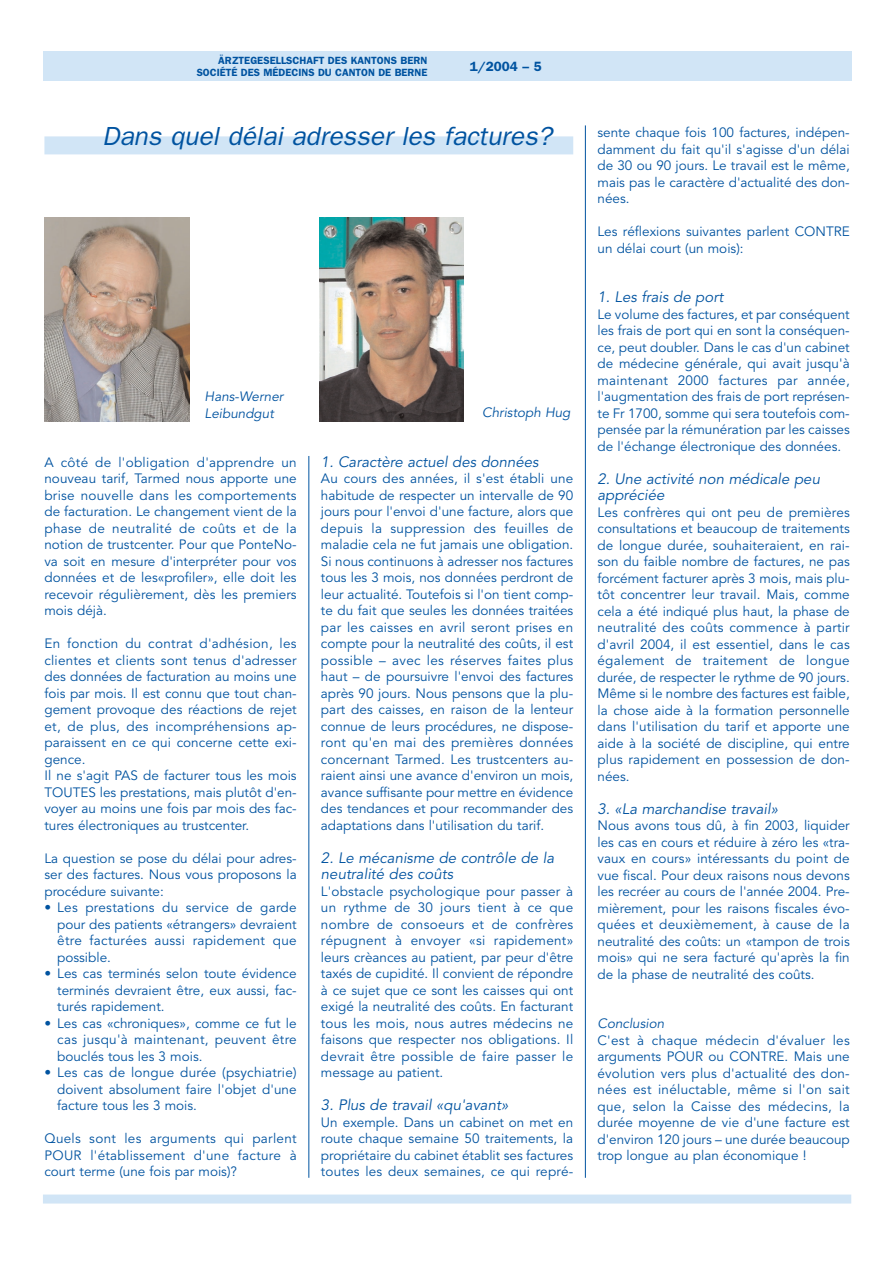
<style>
.page{position:relative;width:893px;height:1263px;background:#fff}
.page>*{position:absolute;margin:0;border:0;box-sizing:border-box;transform-origin:0 0}
.t1{font:italic 26.25px "Franklin Gothic";color:#0053a0}
.t2{font:italic 15px/16.5px "Avenir";color:#0053a0}
.t3{font:13.5px/16.5px "Avenir";color:#0053a0;text-align:justify}
.t4{font:italic 13.5px/17px "Avenir";color:#0053a0}
.t5{font:600 13.5px "Franklin Gothic";color:#0053a0}
.t6{font:600 10.5px/12px "Franklin Gothic";color:#0053a0;text-align:right}
</style>
<div class="page">
<div style="left:43px;top:1195px;width:808px;height:9px;background:#d1e5f6"></div>
<div style="left:43px;top:51px;width:808px;height:30px;background:#d1e5f6"></div>
<hr style="left:308px;top:456px;width:1px;height:722px;background:#0053a0">
<hr style="left:585px;top:125px;width:1px;height:1053px;background:#0053a0">
<div style="left:44px;top:136px;width:529px;height:18px;background:#d1e5f6"></div>
<img style="left:45px;top:217px;width:145px;height:204px">
<img style="left:319px;top:217px;width:145px;height:204px">
<p class="t6" style="left:197px;top:55px;width:232px">ÄRZTEGESELLSCHAFT DES KANTONS BERN<br>SOCIÉTÉ DES MÉDECINS DU CANTON DE BERNE</p>
<p class="t5" style="left:470px;top:62px;width:73px">1/2004 – 5</p>
<h1 class="t1" style="left:102px;top:127px;width:451px">Dans quel délai adresser les factures?</h1>
<p class="t4" style="left:204px;top:390px;width:80px">Hans-Werner<br>Leibundgut</p>
<p class="t3" style="left:44px;top:455px;width:254px">A côté de l'obligation d'apprendre un nouveau tarif, Tarmed nous apporte une brise nouvelle dans les comportements de facturation. Le changement vient de la phase de neutralité de coûts et de la notion de trustcenter. Pour que PonteNo&shy;va soit en mesure d'interpréter pour vos données et de les«profiler», elle doit les recevoir régulièrement, dès les premiers mois déjà.</p>
<p class="t3" style="left:44px;top:637px;width:254px;text-align:left">En fonction du contrat d'adhésion, les clientes et clients sont tenus d'adresser des données de facturation au moins une fois par mois. Il est connu que tout chan&shy;gement provoque des réactions de rejet et, de plus, des incompréhensions ap&shy;paraissent en ce qui concerne cette exi&shy;gence.<br>Il ne s'agit PAS de facturer tous les mois TOUTES les prestations, mais plutôt d'en&shy;voyer au moins une fois par mois des fac&shy;tures électroniques au trustcenter.</p>
<p class="t3" style="left:44px;top:851px;width:254px">La question se pose du délai pour adres&shy;ser des factures. Nous vous proposons la procédure suivante:</p>
<p class="t3" style="left:57px;top:901px;width:241px;text-indent:-13px">• Les prestations du service de garde pour des patients «étrangers» devraient être facturées aussi rapidement que possible.</p>
<p class="t3" style="left:57px;top:967px;width:241px;text-indent:-13px">• Les cas terminés selon toute évidence terminés devraient être, eux aussi, fac&shy;turés rapidement.</p>
<p class="t3" style="left:57px;top:1016px;width:241px;text-indent:-13px">• Les cas «chroniques», comme ce fut le cas jusqu'à maintenant, peuvent être bouclés tous les 3 mois.</p>
<p class="t3" style="left:57px;top:1066px;width:241px;text-indent:-13px">• Les cas de longue durée (psychiatrie) doivent absolument faire l'objet d'une facture tous les 3 mois.</p>
<p class="t3" style="left:44px;top:1132px;width:254px">Quels sont les arguments qui parlent POUR l'établissement d'une facture à court terme (une fois par mois)?</p>
<p class="t4" style="left:482px;top:405px;width:90px">Christoph Hug</p>
<p class="t2" style="left:321px;top:455px;width:219px">1. Caractère actuel des données</p>
<p class="t3" style="left:321px;top:472px;width:254px">Au cours des années, il s'est établi une habitude de respecter un intervalle de 90 jours pour l'envoi d'une facture, alors que depuis la suppression des feuilles de maladie cela ne fut jamais une obligation.<br>Si nous continuons à adresser nos factures tous les 3 mois, nos données perdront de leur actualité. Toutefois si l'on tient comp&shy;te du fait que seules les données traitées par les caisses en avril seront prises en compte pour la neutralité des coûts, il est possible – avec les réserves faites plus haut – de poursuivre l'envoi des factures après 90 jours. Nous pensons que la plu&shy;part des caisses, en raison de la lenteur connue de leurs procédures, ne dispose&shy;ront qu'en mai des premières données concernant Tarmed. Les trustcenters au&shy;raient ainsi une avance d'environ un mois, avance suffisante pour mettre en évidence des tendances et pour recommander des adaptations dans l'utilisation du tarif.</p>
<p class="t2" style="left:321px;top:851px;width:235px">2. Le mécanisme de contrôle de la neutralité des coûts</p>
<p class="t3" style="left:321px;top:884px;width:254px">L'obstacle psychologique pour passer à un rythme de 30 jours tient à ce que nombre de consoeurs et de confrères répugnent à envoyer «si rapidement» leurs crèances au patient, par peur d'être taxés de cupidité. Il convient de répondre à ce sujet que ce sont les caisses qui ont exigé la neutralité des coûts. En facturant tous les mois, nous autres médecins ne faisons que respecter nos obligations. Il devrait être possible de faire passer le message au patient.</p>
<p class="t2" style="left:321px;top:1099px;width:189px">3. Plus de travail «qu'avant»</p>
<p class="t3" style="left:321px;top:1115px;width:254px">Un exemple. Dans un cabinet on met en route chaque semaine 50 traitements, la propriétaire du cabinet établit ses factures toutes les deux semaines, ce qui repré-</p>
<p class="t3" style="left:597px;top:126px;width:254px">sente chaque fois 100 factures, indépen&shy;damment du fait qu'il s'agisse d'un délai de 30 ou 90 jours. Le travail est le même, mais pas le caractère d'actualité des don&shy;nées.</p>
<p class="t3" style="left:597px;top:225px;width:254px">Les réflexions suivantes parlent CONTRE un délai court (un mois):</p>
<p class="t2" style="left:597px;top:290px;width:127px">1. Les frais de port</p>
<p class="t3" style="left:597px;top:307px;width:254px">Le volume des factures, et par conséquent les frais de port qui en sont la conséquen&shy;ce, peut doubler. Dans le cas d'un cabinet de médecine générale, qui avait jusqu'à maintenant 2000 factures par année, l'augmentation des frais de port représen&shy;te Fr 1700, somme qui sera toutefois com&shy;pensée par la rémunération par les caisses de l'échange électronique des données.</p>
<p class="t2" style="left:597px;top:472px;width:224px">2. Une activité non médicale peu appréciée</p>
<p class="t3" style="left:597px;top:505px;width:254px">Les confrères qui ont peu de premières consultations et beaucoup de traitements de longue durée, souhaiteraient, en rai&shy;son du faible nombre de factures, ne pas forcément facturer après 3 mois, mais plu&shy;tôt concentrer leur travail. Mais, comme cela a été indiqué plus haut, la phase de neutralité des coûts commence à partir d'avril 2004, il est essentiel, dans le cas également de traitement de longue durée, de respecter le rythme de 90 jours.<br>Même si le nombre des factures est faible, la chose aide à la formation personnelle dans l'utilisation du tarif et apporte une aide à la société de discipline, qui entre plus rapidement en possession de don&shy;nées.</p>
<p class="t2" style="left:597px;top:802px;width:182px">3. «La marchandise travail»</p>
<p class="t3" style="left:597px;top:819px;width:254px">Nous avons tous dû, à fin 2003, liquider les cas en cours et réduire à zéro les «tra&shy;vaux en cours» intéressants du point de vue fiscal. Pour deux raisons nous devons les recréer au cours de l'année 2004. Pre&shy;mièrement, pour les raisons fiscales évo&shy;quées et deuxièmement, à cause de la neutralité des coûts: un «tampon de trois mois» qui ne sera facturé qu'après la fin de la phase de neutralité des coûts.</p>
<p class="t4" style="left:597px;top:1017px;width:68px">Conclusion</p>
<p class="t3" style="left:597px;top:1033px;width:254px">C'est à chaque médecin d'évaluer les arguments POUR ou CONTRE. Mais une évolution vers plus d'actualité des don&shy;nées est inéluctable, même si l'on sait que, selon la Caisse des médecins, la durée moyenne de vie d'une facture est d'environ 120 jours – une durée beaucoup trop longue au plan économique !</p>
</div>
